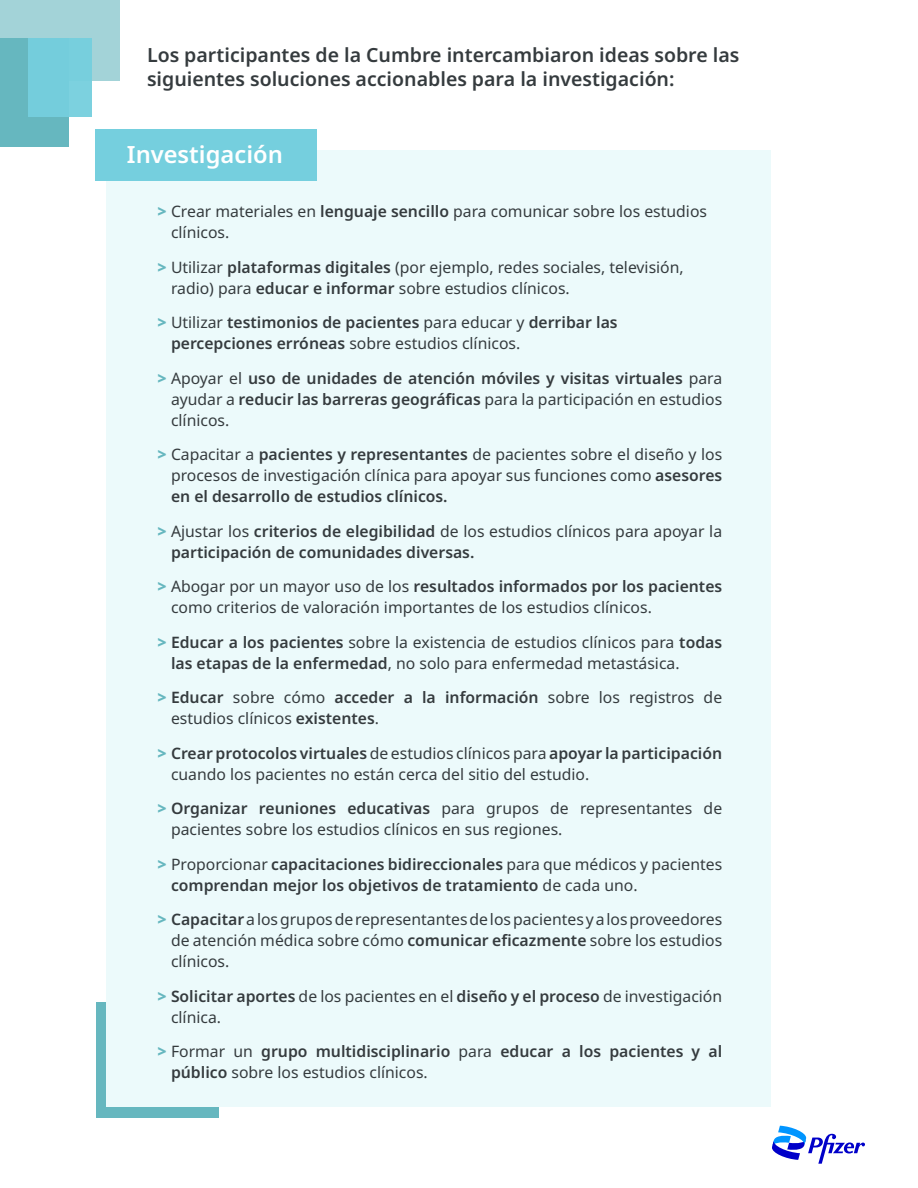
<style>
.page{position:relative;width:918px;height:1188px;background:#fff}
.page>*{position:absolute;margin:0;border:0;box-sizing:border-box;transform-origin:0 0}
.headline{font:600 23.7px "Noto Sans";color:#fff}
.body{font:600 19.5px/24px "Noto Sans";color:#353b3e}
.t1{font:15.75px/21px "Noto Sans";color:#353b3e}
.t2{font:600 15.75px/21px "Noto Sans";color:#353b3e}
.s1{font-weight:900;color:#66b7bf}
.s2{font-weight:600}
.s3{font-weight:400}
</style>
<div class="page">
<div style="left:0;top:38px;width:68px;height:109px;background:#66b7bf"></div>
<svg style="left:0;top:0;width:120px;height:81px;fill:#a3d3d8"></svg>
<div style="left:28px;top:38px;width:64px;height:79px;background:#75cfde"></div>
<svg style="left:773px;top:1126px;width:92px;height:38px"></svg>
<div style="left:96px;top:1002px;width:123px;height:116px;background:#66b7bf"></div>
<div style="left:106px;top:151px;width:665px;height:956px;background:#ecfafb"></div>
<div style="left:95px;top:129px;width:221px;height:52px;background:#75cfde"></div>
<p class="body" style="left:147px;top:44px;width:594px">Los participantes de la Cumbre intercambiaron ideas sobre las siguientes soluciones accionables para la investigación:</p>
<p class="headline" style="left:127px;top:138px;width:158px">Investigación</p>
<p class="t1" style="left:171px;top:201px;width:538px;text-indent:-14px"><span class="s1">&gt;</span> Crear materiales en <span class="s2">lenguaje sencillo</span> para comunicar sobre los estudios clínicos.</p>
<p class="t1" style="left:171px;top:257px;width:514px;text-indent:-14px"><span class="s1">&gt;</span> Utilizar <span class="s2">plataformas digitales</span> (por ejemplo, redes sociales, televisión, radio) para <span class="s2">educar e informar</span> sobre estudios clínicos.</p>
<p class="t2" style="left:171px;top:312px;width:448px;text-indent:-14px"><span class="s1">&gt;</span> <span class="s3">Utilizar</span> testimonios de pacientes <span class="s3">para educar y</span> derribar las percepciones erróneas <span class="s3">sobre estudios clínicos.</span></p>
<p class="t2" style="left:171px;top:368px;width:553px;text-align:justify;text-indent:-14px"><span class="s1">&gt;</span> <span class="s3">Apoyar el</span> uso de unidades de atención móviles y visitas virtuales <span class="s3">para ayudar a</span> reducir las barreras geográficas <span class="s3">para la participación en estudios clínicos.</span></p>
<p class="t1" style="left:171px;top:444px;width:553px;text-align:justify;text-indent:-14px"><span class="s1">&gt;</span> Capacitar a <span class="s2">pacientes y representantes</span> de pacientes sobre el diseño y los procesos de investigación clínica para apoyar sus funciones como <span class="s2">asesores en el desarrollo de estudios clínicos.</span></p>
<p class="t2" style="left:171px;top:521px;width:553px;text-indent:-14px"><span class="s1">&gt;</span> <span class="s3">Ajustar los</span> criterios de elegibilidad <span class="s3">de los estudios clínicos para apoyar la </span>participación de comunidades diversas.</p>
<p class="t1" style="left:171px;top:576px;width:553px;text-indent:-14px"><span class="s1">&gt;</span> Abogar por un mayor uso de los <span class="s2">resultados informados por los pacientes </span>como criterios de valoración importantes de los estudios clínicos.</p>
<p class="t1" style="left:171px;top:632px;width:553px;text-indent:-14px"><span class="s1">&gt;</span> <span class="s2">Educar a los pacientes</span> sobre la existencia de estudios clínicos para <span class="s2">todas las etapas de la enfermedad</span>, no solo para enfermedad metastásica.</p>
<p class="t1" style="left:171px;top:687px;width:553px;text-indent:-14px"><span class="s1">&gt;</span> <span class="s2">Educar</span> sobre cómo <span class="s2">acceder a la información</span> sobre los registros de estudios clínicos <span class="s2">existentes</span>.</p>
<p class="t1" style="left:171px;top:743px;width:553px;text-indent:-14px"><span class="s1">&gt;</span> <span class="s2">Crear protocolos virtuales</span> de estudios clínicos para <span class="s2">apoyar la participación </span>cuando los pacientes no están cerca del sitio del estudio.</p>
<p class="t1" style="left:171px;top:798px;width:553px;text-indent:-14px"><span class="s1">&gt;</span> <span class="s2">Organizar reuniones educativas</span> para grupos de representantes de pacientes sobre los estudios clínicos en sus regiones.</p>
<p class="t2" style="left:171px;top:854px;width:553px;text-indent:-14px"><span class="s1">&gt;</span> <span class="s3">Proporcionar</span> capacitaciones bidireccionales <span class="s3">para que médicos y pacientes </span>comprendan mejor los objetivos de tratamiento <span class="s3">de cada uno.</span></p>
<p class="t1" style="left:171px;top:909px;width:553px;text-align:justify;text-indent:-14px"><span class="s1">&gt;</span> <span class="s2">Capacitar</span> a los grupos de representantes de los pacientes y a los proveedores de atención médica sobre cómo <span class="s2">comunicar eficazmente</span> sobre los estudios clínicos.</p>
<p class="t1" style="left:171px;top:986px;width:553px;text-indent:-14px"><span class="s1">&gt;</span> <span class="s2">Solicitar aportes</span> de los pacientes en el <span class="s2">diseño y el proceso</span> de investigación clínica.</p>
<p class="t2" style="left:171px;top:1041px;width:553px;text-indent:-14px"><span class="s1">&gt;</span> <span class="s3">Formar un</span> grupo multidisciplinario <span class="s3">para</span> educar a los pacientes y al público <span class="s3">sobre los estudios clínicos.</span></p>
</div>
